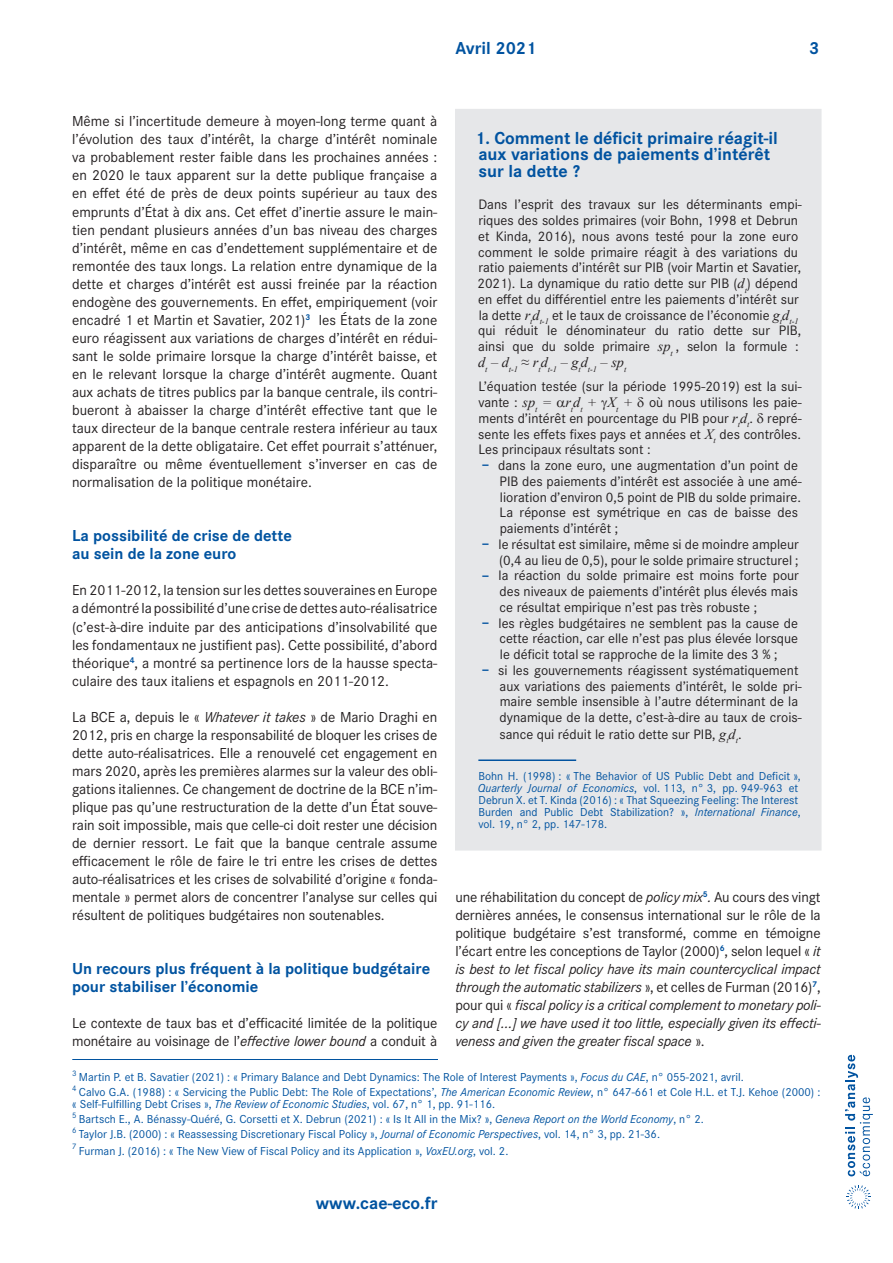
<style>
.page{position:relative;width:893px;height:1263px;background:#fff}
.page>*{position:absolute;margin:0;border:0;box-sizing:border-box;transform-origin:0 0}
.Encadré___Titre{font:700 18px/16.5px "Corporate S";color:#0153a0}
.Intertitre___Niveau{font:700 16.5px/18px "Corporate S";color:#0153a0}
.Texte___Normal{font:15px/18px "Corporate S";letter-spacing:-.005em;color:#231f20;text-align:justify}
.Texte___Normal-2{font:italic 15px/18px "Corporate S";letter-spacing:-.01em;color:#231f20;text-align:justify}
.Encadré___Texte{font:14.25px/15.8px "Corporate S";color:#231f20}
.Texte___Note_BdP_sui{font:12px/12px "Corporate S";color:#0153a0}
.Encadré___Note_BdP_s{font:12px/12px "Corporate S";color:#0153a0}
.Texte___Note_BdP{font:12px "Corporate S";color:#0153a0}
.Encadré___Texte-2{font:italic 8.25px "Times New Roman";color:#231f20}
.Texte___Note_BdP_sui-2{font:8.25px "Corporate S";color:#0153a0}
.Texte___Note_BdP-2{font:8.25px "Corporate S";color:#0153a0}
.s1{font-style:italic}
.s2{font-family:"Times New Roman";font-style:italic}
.s3{font-weight:700;font-size:15px;color:#0153a0}
.s4{font-style:normal}
</style>
<div class="page">
<svg style="left:845px;top:1055px;width:28px;height:121px"></svg>
<svg style="left:847px;top:1185px;width:24px;height:24px"></svg>
<hr style="left:72px;top:1059px;width:366px;height:1px;background:#0153a0">
<div style="left:456px;top:110px;width:365px;height:740px;background:#e6e7e9"></div>
<div style="left:455px;top:109px;width:366px;height:741px;border:2px solid #e6e7e9"></div>
<hr style="left:478px;top:759px;width:98px;height:2px;background:#0153a0">
<p class="Encadré___Titre" style="left:455px;top:39px;width:82px">Avril 2021</p>
<p class="Encadré___Titre" style="left:809px;top:39px;width:12px">3</p>
<p class="Texte___Normal" style="left:72px;top:112px;width:367px">Même si l’incertitude demeure à moyen-long terme quant à l’évolution des taux d’intérêt, la charge d’intérêt nominale va probablement rester faible dans les prochaines années : en 2020 le taux apparent sur la dette publique française a en effet été de près de deux points supérieur au taux des emprunts d’État à dix ans. Cet effet d’inertie assure le main&shy;tien pendant plusieurs années d’un bas niveau des charges d’intérêt, même en cas d’endettement supplémentaire et de remontée des taux longs. La relation entre dynamique de la dette et charges d’intérêt est aussi freinée par la réaction endogène des gouvernements. En effet, empiriquement (voir encadré 1 et Martin et Savatier, 2021)<sup>3</sup> les États de la zone euro réagissent aux variations de charges d’intérêt en rédui&shy;sant le solde primaire lorsque la charge d’intérêt baisse, et en le relevant lorsque la charge d’intérêt augmente. Quant aux achats de titres publics par la banque centrale, ils contri&shy;bueront à abaisser la charge d’intérêt effective tant que le taux directeur de la banque centrale restera inférieur au taux apparent de la dette obligataire. Cet effet pourrait s’atténuer, disparaître ou même éventuellement s’inverser en cas de normalisation de la politique monétaire.</p>
<p class="Intertitre___Niveau" style="left:72px;top:526px;width:221px">La possibilité de crise de dette au sein de la zone euro</p>
<p class="Texte___Normal" style="left:72px;top:581px;width:367px">En 2011-2012, la tension sur les dettes souveraines en Europe a démontré la possibilité d’une crise de dettes auto-réalisatrice (c’est-à-dire induite par des anticipations d’insolvabilité que les fondamentaux ne justifient pas). Cette possibilité, d’abord théorique<sup>4</sup>, a montré sa pertinence lors de la hausse specta&shy;culaire des taux italiens et espagnols en 2011-2012.</p>
<p class="Texte___Normal" style="left:72px;top:707px;width:367px">La BCE a, depuis le « <span class="s1">Whatever it takes</span> » de Mario Draghi en 2012, pris en charge la responsabilité de bloquer les crises de dette auto-réalisatrices. Elle a renouvelé cet engagement en mars 2020, après les premières alarmes sur la valeur des obli&shy;gations italiennes. Ce changement de doctrine de la BCE n’im&shy;plique pas qu’une restructuration de la dette d’un État souve&shy;rain soit impossible, mais que celle-ci doit rester une décision de dernier ressort. Le fait que la banque centrale assume efficacement le rôle de faire le tri entre les crises de dettes auto-réalisatrices et les crises de solvabilité d’origine « fonda&shy;mentale » permet alors de concentrer l’analyse sur celles qui résultent de politiques budgétaires non soutenables.</p>
<p class="Intertitre___Niveau" style="left:72px;top:959px;width:360px">Un recours plus fréquent à la politique budgétaire pour stabiliser l’économie</p>
<p class="Texte___Normal" style="left:72px;top:1014px;width:367px">Le contexte de taux bas et d’efficacité limitée de la politique monétaire au voisinage de l’<span class="s1">effective lower bound</span> a conduit à</p>
<p class="Encadré___Titre" style="left:475px;top:129px;width:304px">1. Comment le déficit primaire réagit-il aux variations de paiements d’intérêt sur la dette ?</p>
<p class="Encadré___Texte" style="left:477px;top:196px;width:326px">Dans l’esprit des travaux sur les déterminants empi&shy;riques des soldes primaires (voir Bohn, 1998 et Debrun et Kinda, 2016), nous avons testé pour la zone euro comment le solde primaire réagit à des variations du ratio paiements d’intérêt sur PIB (voir Martin et Savatier, 2021). La dynamique du ratio dette sur PIB (<span class="s2">d</span><sub>t</sub>) dépend en effet du différentiel entre les paiements d’intérêt sur la dette <span class="s2">r</span><sub>t</sub><span class="s2">d</span><sub>t-1</sub> et le taux de croissance de l’économie <span class="s2">g</span><sub>t</sub><span class="s2">d</span><sub>t-1 </sub>qui réduit le dénominateur du ratio dette sur PIB, ainsi que du solde primaire <span class="s2">sp</span><sub>t</sub> , selon la formule :</p>
<p class="Encadré___Texte-2" style="left:478px;top:363px;width:150px"><sup>d</sup>t <sup>–</sup> <sup>d</sup>t-1 <sup>≈</sup> <sup>r</sup>t<sup>d</sup>t-1 <sup>–</sup> <sup>g</sup>t<sup>d</sup>t-1 <sup>–</sup> <sup>sp</sup>t</p>
<p class="Encadré___Texte" style="left:478px;top:378px;width:325px;text-align:justify">L’équation testée (sur la période 1995-2019) est la sui&shy;vante : <span class="s2">sp</span><sub>t</sub> <span class="s2">= r</span><sub>t</sub><span class="s2">d</span><sub>t</sub> <span class="s2">+ X</span><sub>t</sub> <span class="s2">+</span> où nous utilisons les paie&shy;ments d’intérêt en pourcentage du PIB pour <span class="s2">r</span><sub>t</sub><span class="s2">d</span><sub>t</sub>. repré&shy;sente les effets fixes pays et années et <span class="s2">X</span><sub>t</sub> des contrôles.<br>Les principaux résultats sont :</p>
<p class="Encadré___Texte" style="left:500px;top:457px;width:304px;text-indent:-18px"><span class="s3">–</span> dans la zone euro, une augmentation d’un point de PIB des paiements d’intérêt est associée à une amé&shy;lioration d’environ 0,5 point de PIB du solde primaire.<br>La réponse est symétrique en cas de baisse des paiements d’intérêt ;</p>
<p class="Encadré___Texte" style="left:482px;top:536px;width:319px;text-align:right"><span class="s3">–</span> le résultat est similaire, même si de moindre ampleur (0,4 au lieu de 0,5), pour le solde primaire structurel ;</p>
<p class="Encadré___Texte" style="left:500px;top:567px;width:301px;text-align:justify;text-indent:-18px"><span class="s3">–</span> la réaction du solde primaire est moins forte pour des niveaux de paiements d’intérêt plus élevés mais ce résultat empirique n’est pas très robuste ;</p>
<p class="Encadré___Texte" style="left:500px;top:614px;width:300px;text-align:justify;text-indent:-18px"><span class="s3">–</span> les règles budgétaires ne semblent pas la cause de cette réaction, car elle n’est pas plus élevée lorsque le déficit total se rapproche de la limite des 3 % ;</p>
<p class="Encadré___Texte" style="left:500px;top:662px;width:304px;text-indent:-18px"><span class="s3">–</span> si les gouvernements réagissent systématiquement aux variations des paiements d’intérêt, le solde pri&shy;maire semble insensible à l’autre déterminant de la dynamique de la dette, c’est-à-dire au taux de crois&shy;sance qui réduit le ratio dette sur PIB, <span class="s2">g</span><sub>t</sub><span class="s2">d</span><sub>t</sub>.</p>
<p class="Encadré___Note_BdP_s" style="left:478px;top:769px;width:324px">Bohn H. (1998) : « The Behavior of US Public Debt and Deficit », <span class="s1">Quarterly Journal of Economics</span>, vol. 113, n° 3, pp. 949-963 et Debrun X. et T. Kinda (2016) : « That Squeezing Feeling: The Interest Burden and Public Debt Stabilization? », <span class="s1">International Finance</span>, vol. 19, n° 2, pp. 147-178.</p>
<p class="Texte___Normal-2" style="left:455px;top:888px;width:367px"><span class="s4">une réhabilitation du concept de</span> policy mix<sup>5</sup>. <span class="s4">Au cours des vingt dernières années, le consensus international sur le rôle de la politique budgétaire s’est transformé, comme en témoigne l’écart entre les conceptions de Taylor (2000)</span><sup>6</sup><span class="s4">, selon lequel «</span> it is best to let fiscal policy have its main countercyclical impact through the automatic stabilizers <span class="s4">», et celles de Furman (2016)</span><sup>7</sup><span class="s4">, pour qui «</span> fiscal policy is a critical complement to monetary poli&shy;cy and […] we have used it too little, especially given its effecti&shy;veness and given the greater fiscal space <span class="s4">».</span></p>
<p class="Texte___Note_BdP-2" style="left:72px;top:1067px;width:6px">3</p>
<p class="Texte___Note_BdP" style="left:79px;top:1069px;width:666px">Martin P. et B. Savatier (2021) : « Primary Balance and Debt Dynamics: The Role of Interest Payments », <span class="s1">Focus du CAE</span>, n° 055-2021, avril.</p>
<p class="Texte___Note_BdP_sui-2" style="left:72px;top:1082px;width:6px">4</p>
<p class="Texte___Note_BdP_sui" style="left:72px;top:1086px;width:750px;text-indent:7px">Calvo G.A. (1988) : « Servicing the Public Debt: The Role of Expectations’, <span class="s1">The American Economic Review</span>, n° 647-661 et Cole H.L. et T.J. Kehoe (2000) : « Self-Fulfilling Debt Crises », <span class="s1">The Review of Economic Studies</span>, vol. 67, n° 1, pp. 91-116.</p>
<p class="Texte___Note_BdP_sui-2" style="left:72px;top:1109px;width:6px">5</p>
<p class="Texte___Note_BdP_sui" style="left:79px;top:1113px;width:627px">Bartsch E., A. Bénassy-Quéré, G. Corsetti et X. Debrun (2021) : « Is It All in the Mix? », <span class="s1">Geneva Report on the World Economy</span>, n° 2.</p>
<p class="Texte___Note_BdP_sui-2" style="left:72px;top:1124px;width:6px">6</p>
<p class="Texte___Note_BdP_sui" style="left:79px;top:1128px;width:583px">Taylor J.B. (2000) : « Reassessing Discretionary Fiscal Policy », <span class="s1">Journal of Economic Perspectives</span>, vol. 14, n° 3, pp. 21-36.</p>
<p class="Texte___Note_BdP_sui-2" style="left:72px;top:1141px;width:6px">7</p>
<p class="Texte___Note_BdP_sui" style="left:79px;top:1144px;width:431px">Furman J. (2016) : « The New View of Fiscal Policy and its Application », <span class="s1">VoxEU.org</span>, vol. 2.</p>
<p class="Encadré___Titre" style="left:316px;top:1194px;width:123px">www.cae-eco.fr</p>
</div>
